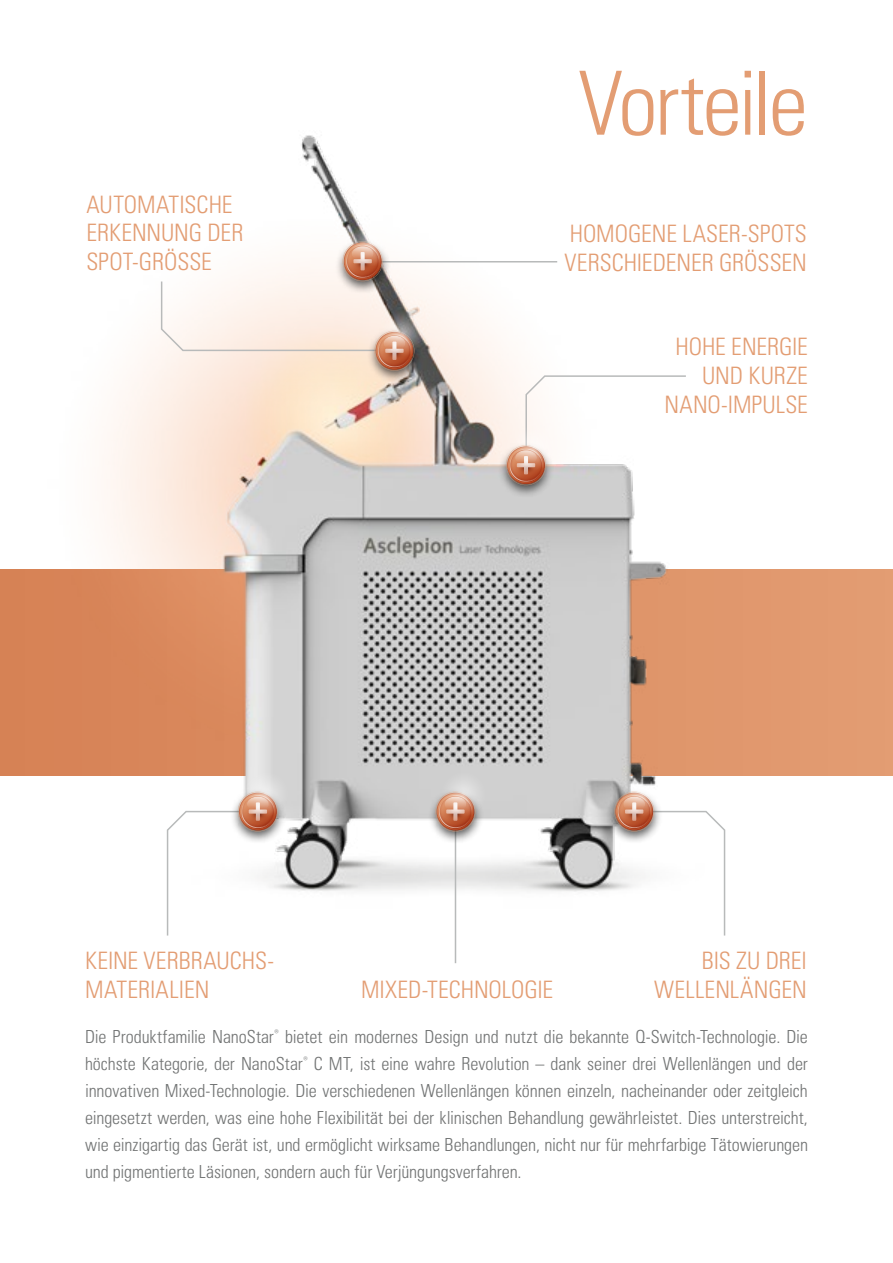
<style>
.page{position:relative;width:893px;height:1263px;background:#fff}
.page>*{position:absolute;margin:0;border:0;box-sizing:border-box;transform-origin:0 0}
.t1{font:300 condensed 88.5px "Univers LT Pro";letter-spacing:-.04em;color:#e39d73}
.t2{font:300 condensed 24px/28.8px "Univers LT Pro";color:#e39d73}
.t3{font:300 condensed 18px/27px "Univers LT Pro";letter-spacing:-.005em;color:#727474;text-align:justify}
</style>
<div class="page">
<img style="left:0;top:135px;width:893px;height:829px">
<hr style="left:366px;top:261px;width:191px;height:1px;background:#b8baba">
<hr style="left:455px;top:810px;width:1px;height:153px;background:#b8baba">
<div style="left:498px;top:441px;width:57px;height:57px;background:#000;opacity:.66"></div>
<svg style="left:506px;top:375px;width:181px;height:110px"></svg>
<div style="left:507px;top:447px;width:38px;height:37px;border:1px solid #b54520;border-radius:50%"></div>
<svg style="left:508px;top:448px;width:35px;height:35px"></svg>
<svg style="left:508px;top:422px;width:51px;height:51px"></svg>
<div style="left:229px;top:787px;width:58px;height:58px;background:#000;opacity:.66"></div>
<svg style="left:166px;top:791px;width:112px;height:146px"></svg>
<div style="left:239px;top:793px;width:38px;height:37px;border:1px solid #b54520;border-radius:50%"></div>
<svg style="left:240px;top:794px;width:35px;height:35px"></svg>
<svg style="left:240px;top:768px;width:51px;height:51px;background:#dcc7bd"></svg>
<div style="left:427px;top:787px;width:57px;height:58px;background:#000;opacity:.66"></div>
<svg style="left:435px;top:791px;width:40px;height:40px"></svg>
<div style="left:437px;top:793px;width:37px;height:37px;border:1px solid #b54520;border-radius:50%"></div>
<svg style="left:438px;top:794px;width:35px;height:35px"></svg>
<svg style="left:437px;top:768px;width:52px;height:51px;background:#d4bfb6"></svg>
<div style="left:606px;top:787px;width:57px;height:58px;background:#000;opacity:.66"></div>
<svg style="left:614px;top:791px;width:112px;height:146px"></svg>
<div style="left:616px;top:793px;width:37px;height:37px;border:1px solid #b54520;border-radius:50%"></div>
<svg style="left:617px;top:794px;width:35px;height:35px"></svg>
<svg style="left:616px;top:768px;width:52px;height:51px"></svg>
<svg style="left:345px;top:218px;width:51px;height:51px"></svg>
<div style="left:366px;top:327px;width:57px;height:57px;background:#000;opacity:.66"></div>
<svg style="left:160px;top:241px;width:254px;height:130px"></svg>
<div style="left:376px;top:332px;width:37px;height:37px;border:1px solid #b54520;border-radius:50%"></div>
<svg style="left:377px;top:333px;width:35px;height:35px"></svg>
<svg style="left:376px;top:307px;width:52px;height:52px;background:#bfa599"></svg>
<h2 class="t2" style="left:86px;top:188px;width:159px">AUTOMATISCHE<br>ERKENNUNG DER<br>SPOT-GRÖSSE</h2>
<h1 class="t1" style="left:578px;top:43px;width:231px">Vorteile</h1>
<h2 class="t2" style="left:564px;top:218px;width:244px">HOMOGENE LASER-SPOTS<br>VERSCHIEDENER GRÖSSEN</h2>
<h2 class="t2" style="left:664px;top:331px;width:145px;text-align:right">HOHE ENERGIE<br>UND KURZE<br>NANO-IMPULSE</h2>
<h2 class="t2" style="left:85px;top:945px;width:191px">KEINE VERBRAUCHS-<br>MATERIALIEN</h2>
<h2 class="t2" style="left:654px;top:945px;width:154px;text-align:right">BIS ZU DREI<br>WELLENLÄNGEN</h2>
<h2 class="t2" style="left:361px;top:973px;width:194px">MIXED-TECHNOLOGIE</h2>
<p class="t3" style="left:85px;top:1022px;width:724px">Die Produktfamilie NanoStar<sup>®</sup> bietet ein modernes Design und nutzt die bekannte Q-Switch-Technologie. Die höchste Kategorie, der NanoStar<sup>®</sup> C MT, ist eine wahre Revolution – dank seiner drei Wellenlängen und der innovativen Mixed-Technologie. Die verschiedenen Wellenlängen können einzeln, nacheinander oder zeitgleich eingesetzt werden, was eine hohe Flexibilität bei der klinischen Behandlung gewährleistet. Dies unterstreicht, wie einzigartig das Gerät ist, und ermöglicht wirksame Behandlungen, nicht nur für mehrfarbige Tätowierungen und pigmentierte Läsionen, sondern auch für Verjüngungsverfahren.</p>
</div>
